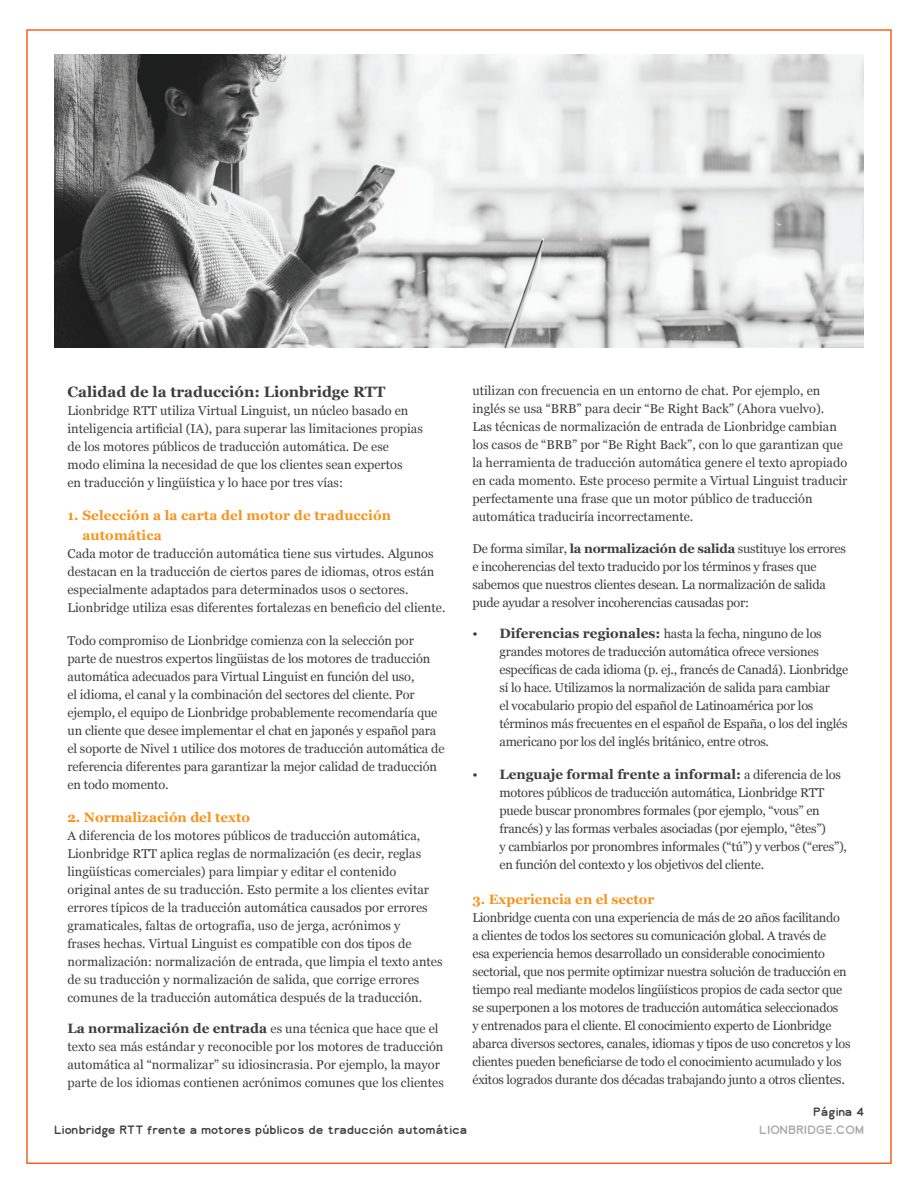
<style>
.page{position:relative;width:918px;height:1188px;background:#fff}
.page>*{position:absolute;margin:0;border:0;box-sizing:border-box;transform-origin:0 0}
.t1{font:700 15px "Georgia";color:#3e3e3f}
.t2{font:700 13.5px/19.5px "Georgia";letter-spacing:.01em;color:#f7931d}
.t3{font:700 13.5px "Georgia";color:#3e3e3f}
.t4{font:12.75px/18px "Georgia";letter-spacing:-.01em;color:#3e3e3f}
.Lion_Intro{font:11.25px "Lionbridge Sans";color:#3e3e3f}
.Lion_Intro-2{font:11.25px "Lionbridge Sans";color:#a8a9ad}
.s1{font-weight:400;font-size:12.75px}
.s2{font-weight:700}
.s3{font-size:13.5px}
.s4{font-weight:700;font-size:13.5px}
.s5{font-weight:400}
</style>
<div class="page">
<img style="left:54px;top:54px;width:810px;height:294px">
<p class="t1" style="left:68px;top:381px;width:320px">Calidad de la traducción: Lionbridge RTT</p>
<p class="t4" style="left:68px;top:401px;width:357px">Lionbridge RTT utiliza Virtual Linguist, un núcleo basado en inteligencia artificial (IA), para superar las limitaciones propias de los motores públicos de traducción automática. De ese modo elimina la necesidad de que los clientes sean expertos<br>en traducción y lingüística y lo hace por tres vías:</p>
<p class="t2" style="left:82px;top:505px;width:310px;text-indent:-15px">1. Selección a la carta del motor de traducción automática</p>
<p class="t4" style="left:68px;top:544px;width:379px">Cada motor de traducción automática tiene sus virtudes. Algunos destacan en la traducción de ciertos pares de idiomas, otros están especialmente adaptados para determinados usos o sectores.<br>Lionbridge utiliza esas diferentes fortalezas en beneficio del cliente.</p>
<p class="t4" style="left:68px;top:631px;width:379px">Todo compromiso de Lionbridge comienza con la selección por parte de nuestros expertos lingüistas de los motores de traducción automática adecuados para Virtual Linguist en función del uso,<br>el idioma, el canal y la combinación del sectores del cliente. Por ejemplo, el equipo de Lionbridge probablemente recomendaría que un cliente que desee implementar el chat en japonés y español para el soporte de Nivel 1 utilice dos motores de traducción automática de referencia diferentes para garantizar la mejor calidad de traducción en todo momento.</p>
<p class="t2" style="left:68px;top:807px;width:184px">2. Normalización del texto</p>
<p class="t4" style="left:68px;top:826px;width:377px">A diferencia de los motores públicos de traducción automática, Lionbridge RTT aplica reglas de normalización (es decir, reglas lingüísticas comerciales) para limpiar y editar el contenido original antes de su traducción. Esto permite a los clientes evitar errores típicos de la traducción automática causados por errores gramaticales, faltas de ortografía, uso de jerga, acrónimos y<br>frases hechas. Virtual Linguist es compatible con dos tipos de normalización: normalización de entrada, que limpia el texto antes de su traducción y normalización de salida, que corrige errores comunes de la traducción automática después de la traducción.</p>
<p class="t3" style="left:68px;top:1018px;width:373px">La normalización de entrada <span class="s1">es una técnica que hace que el</span></p>
<p class="t4" style="left:68px;top:1037px;width:378px">texto sea más estándar y reconocible por los motores de traducción automática al “normalizarˮ su idiosincrasia. Por ejemplo, la mayor parte de los idiomas contienen acrónimos comunes que los clientes</p>
<p class="t4" style="left:472px;top:382px;width:376px">utilizan con frecuencia en un entorno de chat. Por ejemplo, en inglés se usa “BRBˮ para decir “Be Right Back” (Ahora vuelvo).<br>Las técnicas de normalización de entrada de Lionbridge cambian los casos de “BRBˮ por “Be Right Back”, con lo que garantizan que la herramienta de traducción automática genere el texto apropiado en cada momento. Este proceso permite a Virtual Linguist traducir perfectamente una frase que un motor público de traducción automática traduciría incorrectamente.</p>
<p class="t4" style="left:472px;top:539px;width:375px">De forma similar, <span class="s2">la normalización de salida</span> sustituye los errores e incoherencias del texto traducido por los términos y frases que sabemos que nuestros clientes desean. La normalización de salida pude ayudar a resolver incoherencias causadas por:</p>
<p class="t4" style="left:500px;top:625px;width:350px;text-indent:-27px"><span class="s3">•</span> <span class="s4">Diferencias regionales:</span> hasta la fecha, ninguno de los grandes motores de traducción automática ofrece versiones específicas de cada idioma (p. ej., francés de Canadá). Lionbridge sí lo hace. Utilizamos la normalización de salida para cambiar<br>el vocabulario propio del español de Latinoamérica por los términos más frecuentes en el español de España, o los del inglés americano por los del inglés británico, entre otros.</p>
<p class="t3" style="left:472px;top:765px;width:370px"><span class="s5">•</span> Lenguaje formal frente a informal: <span class="s1">a diferencia de los</span></p>
<p class="t4" style="left:500px;top:784px;width:349px">motores públicos de traducción automática, Lionbridge RTT puede buscar pronombres formales (por ejemplo, “vousˮ en francés) y las formas verbales asociadas (por ejemplo, “êtesˮ)<br>y cambiarlos por pronombres informales (“túˮ) y verbos (“eres”), en función del contexto y los objetivos del cliente.</p>
<p class="t2" style="left:472px;top:889px;width:183px">3. Experiencia en el sector</p>
<p class="t4" style="left:472px;top:908px;width:379px">Lionbridge cuenta con una experiencia de más de 20 años facilitando<br>a clientes de todos los sectores su comunicación global. A través de<br>esa experiencia hemos desarrollado un considerable conocimiento sectorial, que nos permite optimizar nuestra solución de traducción en tiempo real mediante modelos lingüísticos propios de cada sector que se superponen a los motores de traducción automática seleccionados<br>y entrenados para el cliente. El conocimiento experto de Lionbridge abarca diversos sectores, canales, idiomas y tipos de uso concretos y los clientes pueden beneficiarse de todo el conocimiento acumulado y los éxitos logrados durante dos décadas trabajando junto a otros <span class="s3">clientes.</span></p>
<p class="Lion_Intro" style="left:54px;top:1122px;width:415px">Lionbridge RTT frente a motores públicos de traducción automática</p>
<p class="Lion_Intro" style="left:813px;top:1104px;width:52px">Página 4</p>
<p class="Lion_Intro-2" style="left:759px;top:1122px;width:106px">LIONBRIDGE.COM</p>
</div>
